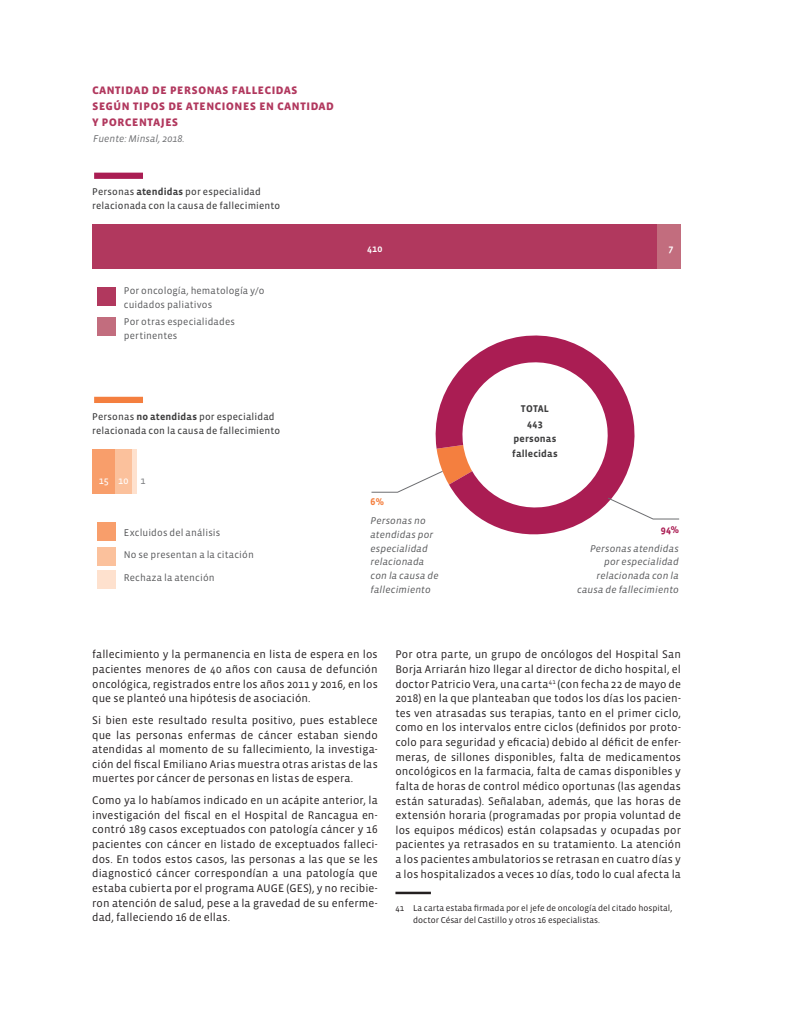
<style>
.page{position:relative;width:798px;height:1028px;background:#fff}
.page>*{position:absolute;margin:0;border:0;box-sizing:border-box;transform-origin:0 0}
.TITULOS_OK_INFOGRAFI{font:13.75px/15.6px "Vista Sans SC Bold";color:#b1385e}
.texto_central_2018{font:11.25px/14.6px "Vista Sans";letter-spacing:.01em;color:#231f20;text-align:justify}
.Numeros{font:10px/13.8px "Vista Sans";letter-spacing:.01em;color:#57585a}
.Numeros-2{font:10px/13.8px "Vista Sans Reg";letter-spacing:.015em;color:#3e3e3f}
.Numeros-3{font:italic 10px/13.8px "Vista Sans";letter-spacing:.01em;color:#57585a;text-align:right}
.Numeros-4{font:700 10px "Vista Sans";letter-spacing:.015em;color:#3e3e3f}
.FUENTE_OK{font:italic 10px "Vista Sans";color:#6c6d70}
.Numeros-5{font:10px "Vista Sans Med";color:#fff}
.Numeros-6{font:10px "Vista Sans Reg";color:#fff}
.Numeros-7{font:700 10px "Vista Sans";color:#aa1d53}
.Numeros-8{font:700 10px "Vista Sans";color:#f47f3f}
.Numeros-9{font:10px "Vista Sans Reg";color:#808285}
.Notas_al_pie{font:8.75px/12.5px "Vista Sans";color:#231f20}
.s1{font-family:"Vista Sans";font-weight:700}
</style>
<div class="page">
<hr style="left:395px;top:891px;width:36px;height:3px;background:#231f20">
<div style="left:92px;top:449px;width:24px;height:45px;background:#f89e6b"></div>
<div style="left:654px;top:224px;width:26px;height:45px;background:#c26d7e"></div>
<hr style="left:132px;top:449px;width:4px;height:45px;background:#fee1ce">
<div style="left:92px;top:224px;width:565px;height:45px;background:#b1385e"></div>
<div style="left:116px;top:449px;width:16px;height:45px;background:#fbc19c"></div>
<div style="left:97px;top:287px;width:19px;height:18px;background:#b1385e"></div>
<div style="left:97px;top:522px;width:19px;height:19px;background:#f89e6b"></div>
<div style="left:97px;top:317px;width:19px;height:18px;background:#c26d7e"></div>
<div style="left:97px;top:546px;width:19px;height:19px;background:#fbc19c"></div>
<div style="left:97px;top:570px;width:19px;height:18px;background:#fee1ce"></div>
<svg style="left:473px;top:335px;width:124px;height:200px;fill:#aa1d53"></svg>
<svg style="left:371px;top:357px;width:308px;height:162px"></svg>
<div style="left:94px;top:173px;width:49px;height:6px;background:#aa1d53"></div>
<div style="left:94px;top:397px;width:49px;height:6px;background:#f47f3f"></div>
<p class="TITULOS_OK_INFOGRAFI" style="left:92px;top:82px;width:243px">cantidad de personas fallecidas según tipos de atenciones en cantidad y porcentajes</p>
<p class="FUENTE_OK" style="left:93px;top:134px;width:93px">Fuente: Minsal, 2018.</p>
<p class="Numeros-2" style="left:92px;top:185px;width:189px">Personas <span class="s1">atendidas</span> por especialidad relacionada con la causa de fallecimiento</p>
<p class="Numeros" style="left:124px;top:284px;width:142px">Por oncología, hematología y/o cuidados paliativos</p>
<p class="Numeros" style="left:124px;top:315px;width:112px">Por otras especialidades pertinentes</p>
<p class="Numeros-2" style="left:92px;top:410px;width:189px">Personas <span class="s1">no atendidas</span> por especialidad relacionada con la causa de fallecimiento</p>
<p class="Numeros-6" style="left:99px;top:476px;width:11px">15</p>
<p class="Numeros-6" style="left:118px;top:476px;width:12px">10</p>
<p class="Numeros-9" style="left:140px;top:476px;width:6px">1</p>
<p class="Numeros" style="left:124px;top:525px;width:98px">Excluidos del análisis</p>
<p class="Numeros" style="left:124px;top:548px;width:131px">No se presentan a la citación</p>
<p class="Numeros" style="left:124px;top:570px;width:92px">Rechaza la atención</p>
<p class="Numeros-5" style="left:367px;top:244px;width:17px">410</p>
<p class="Numeros-5" style="left:668px;top:244px;width:6px">7</p>
<p class="Numeros-8" style="left:370px;top:497px;width:15px">6%</p>
<p class="Numeros-3" style="left:370px;top:514px;width:69px;text-align:left">Personas no atendidas por especialidad relacionada con la causa de fallecimiento</p>
<p class="Numeros-4" style="left:520px;top:403px;width:29px">TOTAL</p>
<p class="Numeros-4" style="left:527px;top:418px;width:17px">443</p>
<p class="Numeros-4" style="left:513px;top:433px;width:44px">personas</p>
<p class="Numeros-4" style="left:512px;top:448px;width:47px">fallecidas</p>
<p class="Numeros-7" style="left:660px;top:524px;width:20px">94%</p>
<p class="Numeros-3" style="left:577px;top:541px;width:103px">Personas atendidas por especialidad relacionada con la causa de fallecimiento</p>
<p class="texto_central_2018" style="left:92px;top:647px;width:287px">fallecimiento y la permanencia en lista de espera en los pacientes menores de 40 años con causa de defunción oncológica, registrados entre los años 2011 y 2016, en los que se planteó una hipótesis de asociación.</p>
<p class="texto_central_2018" style="left:92px;top:713px;width:287px">Si bien este resultado resulta positivo, pues establece que las personas enfermas de cáncer estaban siendo atendidas al momento de su fallecimiento, la investiga&shy;ción del fiscal Emiliano Arias muestra otras aristas de las muertes por cáncer de personas en listas de espera.</p>
<p class="texto_central_2018" style="left:92px;top:793px;width:287px">Como ya lo habíamos indicado en un acápite anterior, la investigación del fiscal en el Hospital de Rancagua en&shy;contró 189 casos exceptuados con patología cáncer y 16 pacientes con cáncer en listado de exceptuados falleci&shy;dos. En todos estos casos, las personas a las que se les diagnosticó cáncer correspondían a una patología que estaba cubierta por el programa AUGE (GES), y no recibie&shy;ron atención de salud, pese a la gravedad de su enferme&shy;dad, falleciendo 16 de ellas.</p>
<p class="texto_central_2018" style="left:395px;top:647px;width:287px">Por otra parte, un grupo de oncólogos del Hospital San Borja Arriarán hizo llegar al director de dicho hospital, el doctor Patricio Vera, una carta<sup>41</sup> (con fecha 22 de mayo de 2018) en la que planteaban que todos los días los pacien&shy;tes ven atrasadas sus terapias, tanto en el primer ciclo, como en los intervalos entre ciclos (definidos por proto&shy;colo para seguridad y eficacia) debido al déficit de enfer&shy;meras, de sillones disponibles, falta de medicamentos oncológicos en la farmacia, falta de camas disponibles y falta de horas de control médico oportunas (las agendas están saturadas). Señalaban, además, que las horas de extensión horaria (programadas por propia voluntad de los equipos médicos) están colapsadas y ocupadas por pacientes ya retrasados en su tratamiento. La atención a los pacientes ambulatorios se retrasan en cuatro días y a los hospitalizados a veces 10 días, todo lo cual afecta la</p>
<p class="Notas_al_pie" style="left:413px;top:901px;width:260px;text-indent:-18px">41 La carta estaba firmada por el jefe de oncología del citado hospital, doctor César del Castillo y otros 16 especialistas.</p>
</div>
